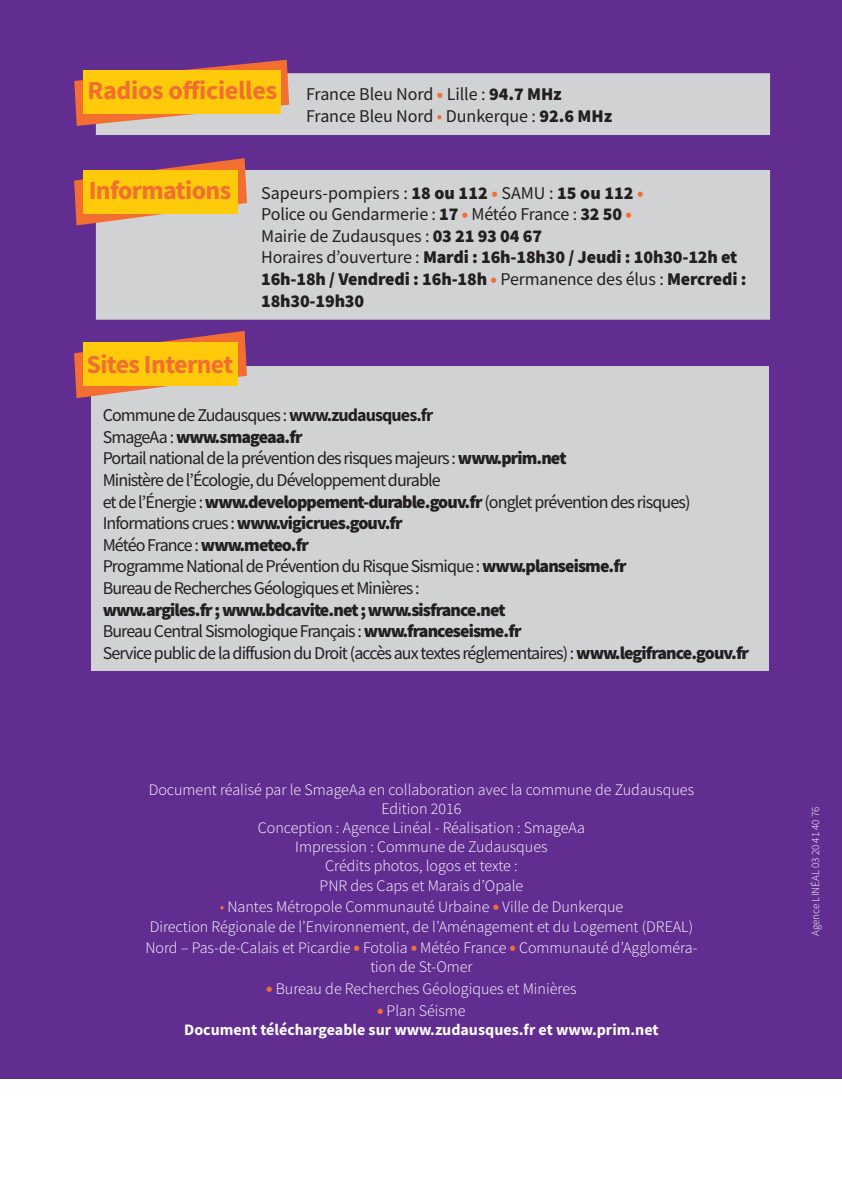
<style>
.page{position:relative;width:842px;height:1191px;background:#fff}
.page>*{position:absolute;margin:0;border:0;box-sizing:border-box;transform-origin:0 0}
.t1{font:700 26px "Source Sans Pro";letter-spacing:-.025em;color:#f36e31}
.t2{font:18px/21.6px "Source Sans Pro";letter-spacing:-.05em;color:#231f20}
.t3{font:18px/21.6px "Source Sans Pro";letter-spacing:-.01em;color:#231f20}
.t4{font:18px/21.6px "Source Sans Pro";letter-spacing:-.005em;color:#231f20}
.t5{font:300 16px/19.2px "Source Sans Pro";color:#fff;text-align:center}
.t6{font:700 16px/19.2px "Source Sans Pro";color:#fff;text-align:center}
.t7{font:300 11px "Source Sans Pro";color:#fff}
.s1{font-weight:700;font-size:26px;color:#f36e31}
.s2{font-weight:900;color:#f36e31}
.s3{font-weight:900}
.s4{color:#f36e31}
.s5{font-weight:700}
.s6{font-weight:900;font-size:18px;color:#f36e31}
.s7{font-weight:300}
</style>
<div class="page">
<div style="left:0;top:0;width:842px;height:1094px;background:#612d91"></div>
<div style="left:0;top:1079px;width:842px;height:112px;background:#fff"></div>
<div style="left:96px;top:73px;width:674px;height:62px;background:#d1d2d4"></div>
<svg style="left:74px;top:60px;width:215px;height:66px"></svg>
<div style="left:84px;top:70px;width:197px;height:44px;background:#feca0a"></div>
<div style="left:96px;top:170px;width:674px;height:150px;background:#d1d2d4"></div>
<svg style="left:74px;top:158px;width:173px;height:67px"></svg>
<div style="left:83px;top:170px;width:154px;height:44px;background:#feca0a"></div>
<div style="left:91px;top:367px;width:678px;height:304px;background:#d1d2d4"></div>
<svg style="left:74px;top:331px;width:173px;height:67px"></svg>
<div style="left:83px;top:342px;width:154px;height:44px;background:#feca0a"></div>
<p class="t4" style="left:306px;top:83px;width:307px;text-indent:-219px"><span class="s1">Radios officielles</span> France Bleu Nord <span class="s2">•</span> Lille : <span class="s3">94.7 MHz<br></span>France Bleu Nord <span class="s4">•</span> Dunkerque : <span class="s3">92.6 MHz</span></p>
<p class="t3" style="left:261px;top:182px;width:487px;text-indent:-172px"><span class="s1">Informations</span> Sapeurs-pompiers : <span class="s3">18 ou 112</span> <span class="s2">•</span> SAMU : <span class="s3">15 ou 112</span> <span class="s2">•<br></span>Police ou Gendarmerie : <span class="s3">17</span> <span class="s2">•</span> Météo France : <span class="s3">32 50</span> <span class="s2">•<br></span>Mairie de Zudausques : <span class="s3">03 21 93 04 67<br></span>Horaires d’ouverture : <span class="s3">Mardi : 16h-18h30 / Jeudi : 10h30-12h et 16h-18h / Vendredi : 16h-18h</span> <span class="s2">•</span> Permanence des élus : <span class="s3">Mercredi :<br>18h30-19h30</span></p>
<h1 class="t1" style="left:87px;top:347px;width:148px">Sites Internet</h1>
<p class="t2" style="left:103px;top:404px;width:589px">Commune de Zudausques : <span class="s5">www.zudausques.fr<br></span>SmageAa : <span class="s3">www.smageaa.fr<br></span>Portail national de la prévention des risques majeurs : <span class="s3">www.prim.net<br></span>Ministère de l’Écologie, du Développement durable<br>et de l’Énergie : <span class="s3">www.developpement-durable.gouv.fr</span> (onglet prévention des risques)<br>Informations crues : <span class="s3">www.vigicrues.gouv.fr<br></span>Météo France : <span class="s3">www.meteo.fr<br></span>Programme National de Prévention du Risque Sismique : <span class="s3">www.planseisme.fr<br></span>Bureau de Recherches Géologiques et Minières :</p>
<p class="t2" style="left:103px;top:599px;width:648px"><span class="s3">www.argiles.fr ; www.bdcavite.net ; www.sisfrance.net<br></span>Bureau Central Sismologique Français : <span class="s3">www.franceseisme.fr<br></span>Service public de la diffusion du Droit (accès aux textes réglementaires) : <span class="s3">www.legifrance.gouv.fr</span></p>
<p class="t5" style="left:149px;top:779px;width:547px">Document réalisé par le SmageAa en collaboration avec la commune de Zudausques Edition 2016<br>Conception : Agence Linéal - Réalisation : SmageAa<br>Impression : Commune de Zudausques<br>Crédits photos, logos et texte :<br>PNR des Caps et Marais d’Opale</p>
<p class="t5" style="left:150px;top:897px;width:545px"><span class="s4">•</span> Nantes Métropole Communauté Urbaine <span class="s6">•</span> Ville de Dunkerque<br>Direction Régionale de l’Environnement, de l’Aménagement et du Logement (DREAL)</p>
<p class="t5" style="left:145px;top:938px;width:554px">Nord – Pas-de-Calais et Picardie <span class="s6">•</span> Fotolia <span class="s6">•</span> Météo France <span class="s6">•</span> Communauté d’Aggloméra&shy;tion de St-Omer</p>
<p class="t5" style="left:266px;top:979px;width:312px"><span class="s6">•</span> Bureau de Recherches Géologiques et Minières</p>
<p class="t6" style="left:184px;top:1000px;width:476px"><span class="s6">•</span> <span class="s7">Plan Séisme<br></span>Document téléchargeable sur www.zudausques.fr et www.prim.net</p>
<p class="t7" style="left:809px;top:936px;width:131px;rotate:-90deg">Agence LINÉAL 03 20 41 40 76</p>
</div>
